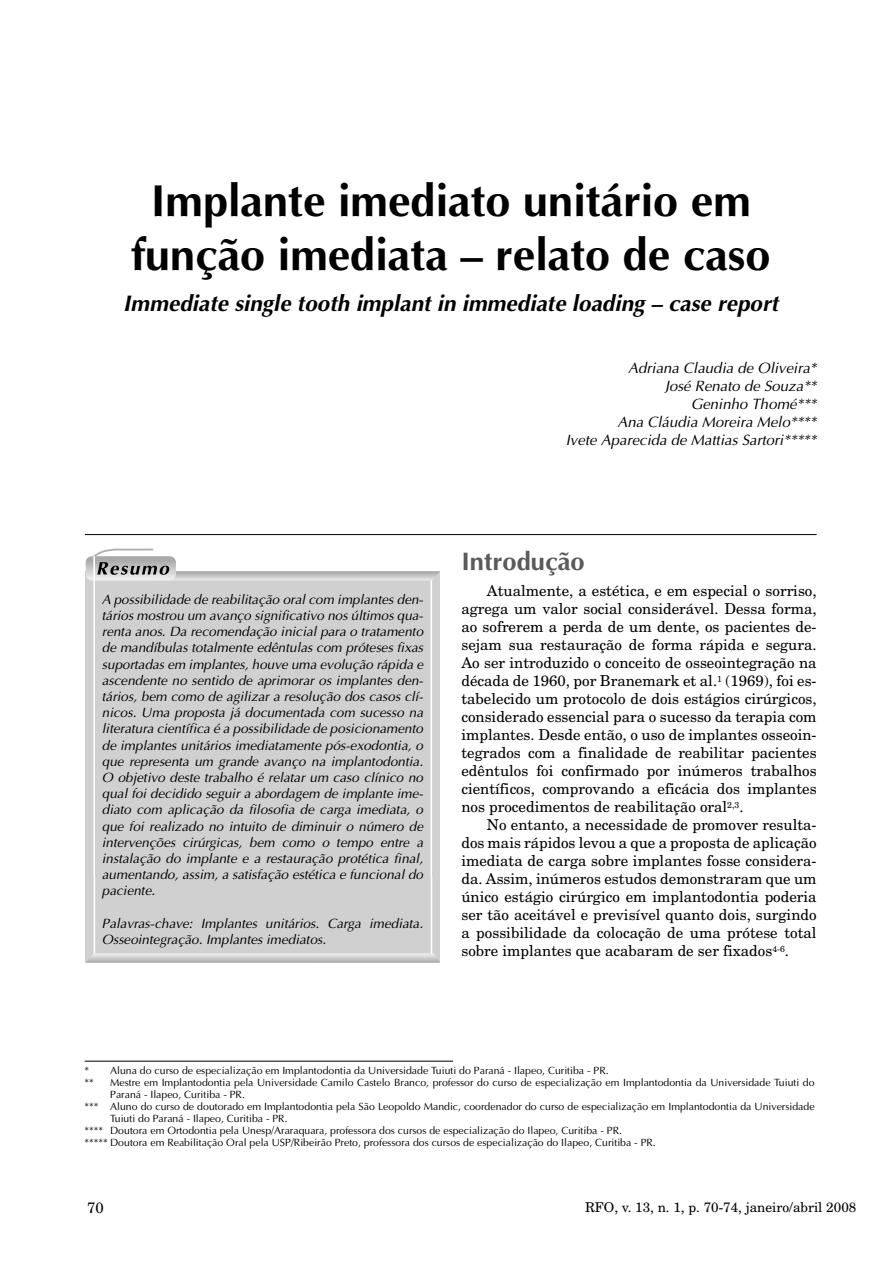
<style>
.page{position:relative;width:893px;height:1263px;background:#fff}
.page>*{position:absolute;margin:0;border:0;box-sizing:border-box;transform-origin:0 0}
.t1{font:700 45px/54px "Ottawa";color:#000;text-align:center}
.t2{font:700 25.5px "Ottawa";color:#5a5a5a}
.t3{font:italic 700 22.5px "Ottawa";color:#000}
.t4{font:15px/18px "New Brunswick Plain";color:#000;text-align:justify}
.t5{font:italic 15px/18px "Ottawa";color:#000;text-align:right}
.t6{font:italic 13.5px/16.2px "Ottawa";color:#000;text-align:justify}
.t7{font:13.5px "New Brunswick Plain";color:#000}
.t8{font:10.5px/12px "Ottawa Plain";color:#000}
</style>
<div class="page">
<div style="left:86px;top:791px;width:354px;height:172px;background:#d0d0d0"></div>
<svg style="left:86px;top:953px;width:354px;height:10px"></svg>
<hr style="left:94px;top:791px;width:1px;height:162px;background:#fff">
<hr style="left:430px;top:791px;width:2px;height:163px;background:#fff">
<div style="left:86px;top:571px;width:354px;height:305px;background:#d0d0d0"></div>
<svg style="left:85px;top:548px;width:355px;height:33px"></svg>
<hr style="left:430px;top:580px;width:2px;height:296px;background:#fff">
<hr style="left:93px;top:556px;width:2px;height:320px;background:#fff">
<hr style="left:85px;top:1061px;width:368px;height:1px;background:#000">
<hr style="left:85px;top:534px;width:731px;height:1px;background:#000">
<h1 class="t1" style="left:131px;top:173px;width:641px">Implante imediato unitário em função imediata – relato de caso</h1>
<h3 class="t3" style="left:123px;top:289px;width:656px">Immediate single tooth implant in immediate loading – case report</h3>
<p class="t5" style="left:566px;top:359px;width:252px">Adriana Claudia de Oliveira*<br>José Renato de Souza**<br>Geninho Thomé***<br>Ana Cláudia Moreira Melo****<br>Ivete Aparecida de Mattias Sartori*****</p>
<p class="t6" style="left:102px;top:591px;width:323px">A possibilidade de reabilitação oral com implantes den&shy;tários mostrou um avanço significativo nos últimos qua&shy;renta anos. Da recomendação inicial para o tratamento de mandíbulas totalmente edêntulas com próteses fixas suportadas em implantes, houve uma evolução rápida e ascendente no sentido de aprimorar os implantes den&shy;tários, bem como de agilizar a resolução dos casos clí&shy;nicos. Uma proposta já documentada com sucesso na literatura científica é a possibilidade de posicionamento de implantes unitários imediatamente pós-exodontia, o que representa um grande avanço na implantodontia.<br>O objetivo deste trabalho é relatar um caso clínico no qual foi decidido seguir a abordagem de implante ime&shy;diato com aplicação da filosofia de carga imediata, o que foi realizado no intuito de diminuir o número de intervenções cirúrgicas, bem como o tempo entre a instalação do implante e a restauração protética final, aumentando, assim, a satisfação estética e funcional do paciente.</p>
<p class="t6" style="left:102px;top:915px;width:323px">Palavras-chave: Implantes unitários. Carga imediata.<br>Osseointegração. Implantes imediatos.</p>
<h2 class="t2" style="left:461px;top:545px;width:125px">Introdução</h2>
<p class="t4" style="left:461px;top:582px;width:357px;text-indent:26px">Atualmente, a estética, e em especial o sorriso, agrega um valor social considerável. Dessa forma, ao sofrerem a perda de um dente, os pacientes de&shy;sejam sua restauração de forma rápida e segura.<br>Ao ser introduzido o conceito de osseointegração na década de 1960, por Branemark et al.<sup>1</sup> (1969), foi es&shy;tabelecido um protocolo de dois estágios cirúrgicos, considerado essencial para o sucesso da terapia com implantes. Desde então, o uso de implantes osseoin&shy;tegrados com a finalidade de reabilitar pacientes edêntulos foi confirmado por inúmeros trabalhos científicos, comprovando a eficácia dos implantes nos procedimentos de reabilitação oral<sup>2,3</sup>.</p>
<p class="t4" style="left:461px;top:816px;width:357px;text-indent:26px">No entanto, a necessidade de promover resulta&shy;dos mais rápidos levou a que a proposta de aplicação imediata de carga sobre implantes fosse considera&shy;da. Assim, inúmeros estudos demonstraram que um único estágio cirúrgico em implantodontia poderia ser tão aceitável e previsível quanto dois, surgindo a possibilidade da colocação de uma prótese total sobre implantes que acabaram de ser fixados<sup>4-6</sup>.</p>
<p class="t8" style="left:85px;top:1065px;width:525px">* Aluna do curso de especialização em Implantodontia da Universidade Tuiuti do Paraná - Ilapeo, Curitiba - PR. **</p>
<p class="t8" style="left:110px;top:1077px;width:706px">Mestre em Implantodontia pela Universidade Camilo Castelo Branco, professor do curso de especialização em Implantodontia da Universidade Tuiuti do</p>
<p class="t8" style="left:110px;top:1089px;width:136px">Paraná - Ilapeo, Curitiba - PR.</p>
<p class="t8" style="left:85px;top:1101px;width:731px">*** Aluno do curso de doutorado em Implantodontia pela São Leopoldo Mandic, coordenador do curso de especialização em Implantodontia da Universidade</p>
<p class="t8" style="left:110px;top:1113px;width:179px">Tuiuti do Paraná - Ilapeo, Curitiba - PR.</p>
<p class="t8" style="left:85px;top:1125px;width:539px">**** Doutora em Ortodontia pela Unesp/Araraquara, professora dos cursos de especialização do Ilapeo, Curitiba - PR.</p>
<p class="t8" style="left:85px;top:1137px;width:572px">***** Doutora em Reabilitação Oral pela USP/Ribeirão Preto, professora dos cursos de especialização do Ilapeo, Curitiba - PR.</p>
<p class="t4" style="left:87px;top:1198px;width:18px">70</p>
<p class="t7" style="left:585px;top:1198px;width:273px">RFO, v. 13, n. 1, p. 70-74, janeiro/abril 2008</p>
</div>
